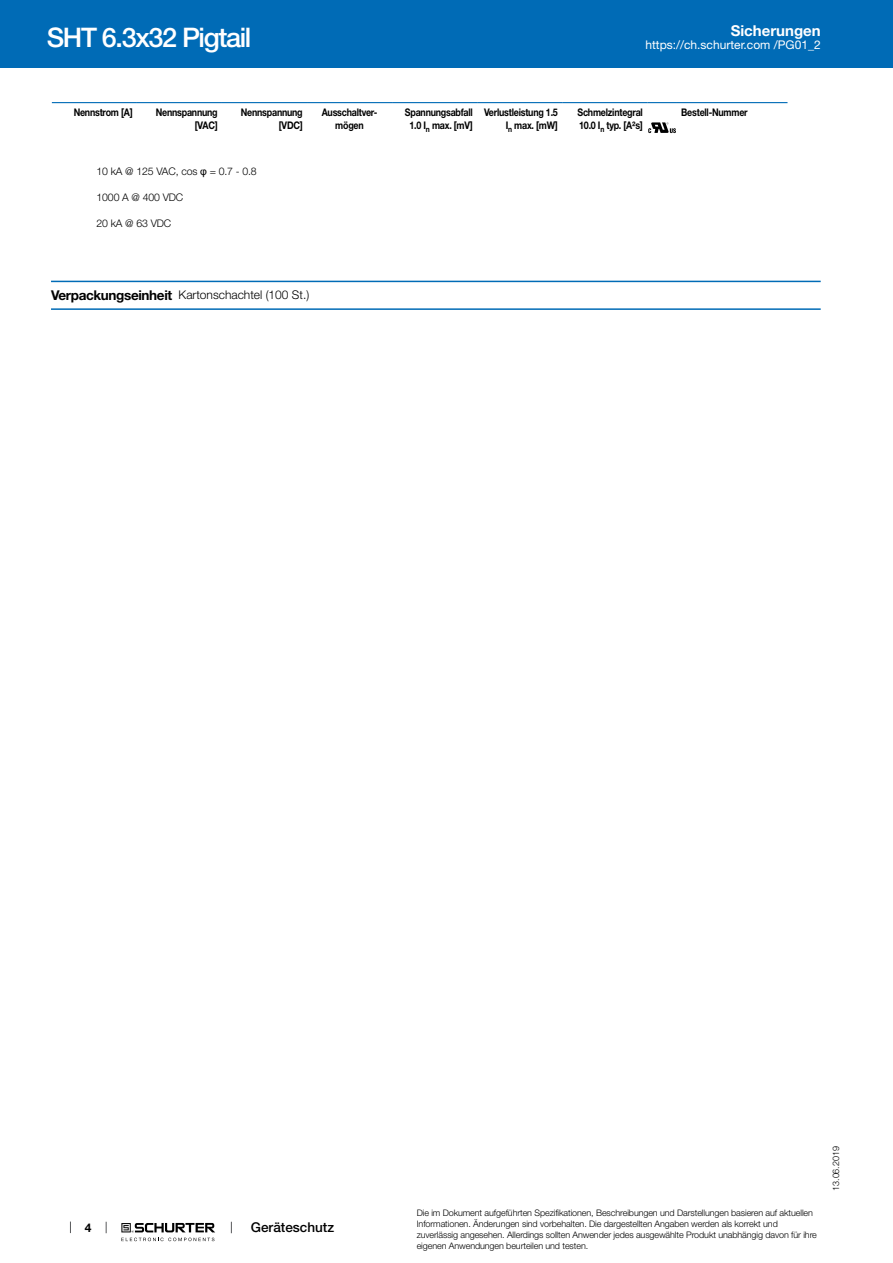
<style>
.page{position:relative;width:893px;height:1263px;background:#fff}
.page>*{position:absolute;margin:0;border:0;box-sizing:border-box;transform-origin:0 0}
.t1{font:500 27px "Helvetica Neue LT";letter-spacing:-.05em;color:#fff}
.t2{font:700 15px "Helvetica Neue LT";color:#fff}
.t3{font:500 13.5px "Helvetica Neue LT";color:#000}
.t4{font:300 12px "Helvetica Neue LT";color:#000}
.t5{font:12px "Helvetica Neue LT";color:#fff}
.t6{font:700 12px "Helvetica Neue LT";color:#000}
.t7{font:700 10.5px/12.6px "Helvetica Neue LT";letter-spacing:-.025em;color:#000;text-align:right;scale:.85 1}
.t8{font:300 10.5px "Helvetica Neue LT";letter-spacing:-.01em;color:#000}
.t9{font:300 9px/10.8px "Helvetica Neue LT";letter-spacing:-.01em;color:#000}
.s1{font-family:"Arial Unicode MS";font-weight:400}
.s2{font-weight:700;font-size:13.5px}
</style>
<div class="page">
<svg style="left:70px;top:1221px;width:1px;height:12px"></svg>
<svg style="left:121px;top:1223px;width:94px;height:18px"></svg>
<div style="left:0;top:0;width:893px;height:68px;background:#006bb6"></div>
<hr style="left:52px;top:102px;width:85px;height:1px;background:#006bb6">
<hr style="left:137px;top:102px;width:85px;height:1px;background:#006bb6">
<hr style="left:222px;top:102px;width:85px;height:1px;background:#006bb6">
<hr style="left:307px;top:102px;width:85px;height:1px;background:#006bb6">
<hr style="left:392px;top:102px;width:85px;height:1px;background:#006bb6">
<hr style="left:477px;top:102px;width:85px;height:1px;background:#006bb6">
<hr style="left:562px;top:102px;width:85px;height:1px;background:#006bb6">
<hr style="left:647px;top:102px;width:30px;height:1px;background:#006bb6">
<hr style="left:677px;top:102px;width:110px;height:1px;background:#006bb6">
<svg style="left:52px;top:103px;width:735px;height:31px"></svg>
<hr style="left:51px;top:281px;width:770px;height:1px;background:#006bb6">
<hr style="left:51px;top:308px;width:770px;height:2px;background:#006bb6">
<h1 class="t1" style="left:47px;top:21px;width:206px">SHT 6.3x32 Pigtail</h1>
<h2 class="t2" style="left:731px;top:21px;width:92px">Sicherungen</h2>
<h3 class="t5" style="left:645px;top:38px;width:177px">https://ch.schurter.com /PG01_2</h3>
<p class="t7" style="left:74px;top:106px;width:71px">Nennstrom [A]</p>
<p class="t7" style="left:156px;top:106px;width:74px">Nennspannung [VAC]</p>
<p class="t7" style="left:241px;top:106px;width:74px">Nennspannung [VDC]</p>
<p class="t7" style="left:322px;top:106px;width:67px;text-align:center">Ausschaltver&shy;mögen</p>
<p class="t7" style="left:405px;top:106px;width:81px;text-align:center">Spannungsabfall<br>1.0 I<sub>n</sub> max. [mV]</p>
<p class="t7" style="left:484px;top:106px;width:88px">Verlustleistung 1.5<br>I<sub>n</sub> max. [mW]</p>
<p class="t7" style="left:577px;top:106px;width:78px;text-align:left">Schmelzintegral<br>10.0 I<sub>n</sub> typ. [A²s]</p>
<p class="t7" style="left:681px;top:106px;width:80px">Bestell-Nummer</p>
<p class="t8" style="left:97px;top:165px;width:162px">10 kA @ 125 VAC, cos <span class="s1">φ</span> = 0.7 - 0.8</p>
<p class="t8" style="left:97px;top:191px;width:88px">1000 A @ 400 VDC</p>
<p class="t8" style="left:97px;top:217px;width:76px">20 kA @ 63 VDC</p>
<h3 class="t4" style="left:51px;top:287px;width:260px"><span class="s2">Verpackungseinheit</span> Kartonschachtel (100 St.)</h3>
<h3 class="t6" style="left:85px;top:1220px;width:8px">4</h3>
<h3 class="t3" style="left:251px;top:1219px;width:85px">Geräteschutz</h3>
<p class="t9" style="left:417px;top:1207px;width:402px">Die im Dokument aufgeführten Spezifikationen, Beschreibungen und Darstellungen basieren auf aktuellen Informationen. Änderungen sind vorbehalten. Die dargestellten Angaben werden als korrekt und zuverlässig angesehen. Allerdings sollten Anwender jedes ausgewählte Produkt unabhängig davon für ihre eigenen Anwendungen beurteilen und testen.</p>
<p class="t9" style="left:830px;top:1191px;width:46px;rotate:-90deg">13.06.2019</p>
</div>
